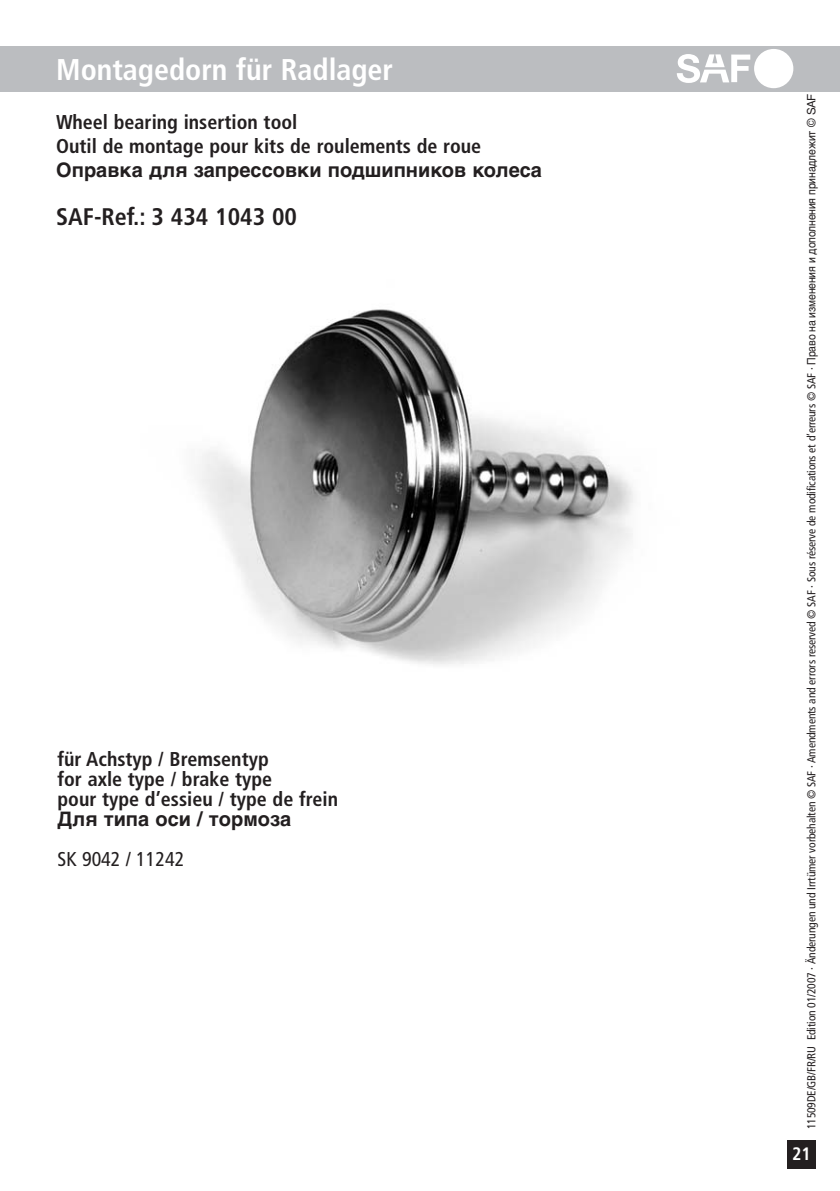
<style>
.page{position:relative;width:840px;height:1191px;background:#fff}
.page>*{position:absolute;margin:0;border:0;box-sizing:border-box;transform-origin:0 0}
.t1{font:700 condensed 30px "Frutiger";color:#fff}
.t2{font:700 condensed 24px "Frutiger";color:#231f20}
.t3{font:700 condensed 20px/20px "Frutiger";color:#231f20}
.t4{font:700 20px "Helvetica Cyr";color:#231f20}
.t5{font:condensed 20px "Frutiger";color:#231f20}
.t6{font:700 condensed 18px "Frutiger";color:#fff}
.t7{font:condensed 11.6px "Frutiger";letter-spacing:-.015em;color:#231f20}
.s1{font-family:"Helvetica Cyr Upright";font-stretch:normal}
</style>
<div class="page">
<div style="left:0;top:46px;width:839px;height:45px;background:#bbbdc0"></div>
<div style="left:753px;top:49px;width:39px;height:39px;background:#fff;border-radius:50%"></div>
<svg style="left:677px;top:54px;width:72px;height:29px"></svg>
<div style="left:786px;top:1140px;width:29px;height:28px;background:#231f20"></div>
<img style="left:199px;top:309px;width:435px;height:356px">
<h1 class="t1" style="left:56px;top:57px;width:338px">Montagedorn für Radlager</h1>
<h3 class="t3" style="left:56px;top:112px;width:426px;line-height:24px">Wheel bearing insertion tool<br>Outil de montage pour kits de roulements de roue</h3>
<h3 class="t4" style="left:56px;top:163px;width:487px">Оправка для запрессовки подшипников колеса</h3>
<h2 class="t2" style="left:56px;top:207px;width:242px">SAF-Ref.: 3 434 1043 00</h2>
<h3 class="t3" style="left:57px;top:751px;width:282px">für Achstyp / Bremsentyp<br>for axle type / brake type<br>pour type d’essieu / type de frein</h3>
<h3 class="t4" style="left:57px;top:812px;width:235px">Для типа оси / тормоза</h3>
<h3 class="t5" style="left:57px;top:851px;width:128px">SK 9042 / 11242</h3>
<p class="t7" style="left:806px;top:1129px;width:1037px;rotate:-90deg">11509DE/GB/FR/RU Edition 01/2007 · Änderungen und Irrtümer vorbehalten © SAF · Amendments and errors reserved © SAF · Sous réserve de modifications et d’erreurs © SAF · <span class="s1">Право на изменения и дополнения принадлежит © SAF</span></p>
<h3 class="t6" style="left:791px;top:1146px;width:20px">21</h3>
</div>
